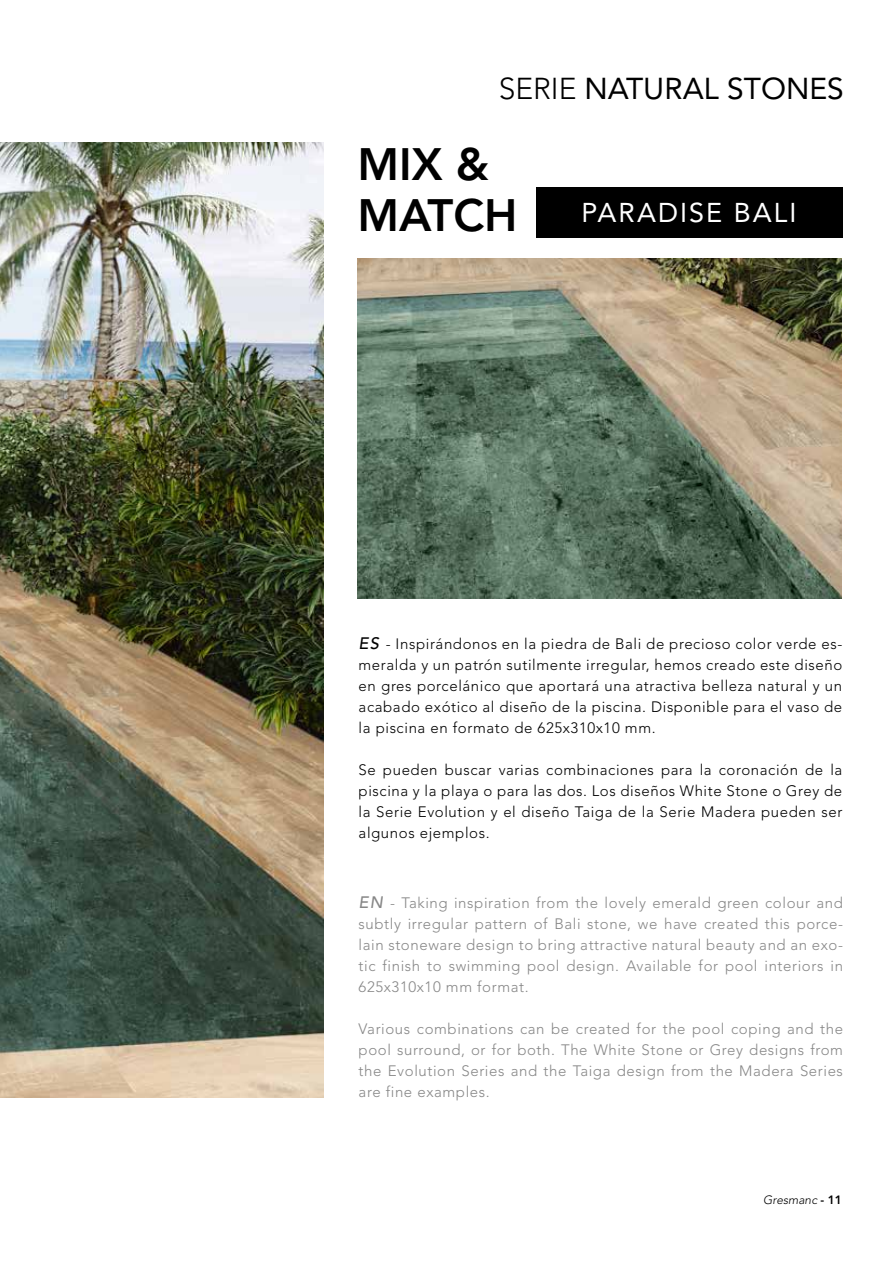
<style>
.page{position:relative;width:893px;height:1263px;background:#fff}
.page>*{position:absolute;margin:0;border:0;box-sizing:border-box;transform-origin:0 0}
.t1{font:800 45px/51px "Avenir LT Std";color:#000}
.t2{font:30px "Avenir LT Std";color:#000}
.t3{font:27px "Avenir LT Std";letter-spacing:.075em;color:#fff}
.t4{font:300 15px/21px "Avenir LT Std";letter-spacing:.04em;color:#000;text-align:justify}
.t5{font:300 15px/21px "Avenir LT Std";letter-spacing:.04em;color:#878787;text-align:justify}
.t6{font:italic 300 12px "Avenir LT Std";color:#000}
.s1{font-weight:300}
.s2{font-weight:500;font-style:italic;font-size:16.5px}
.s3{font-weight:800;font-style:normal}
</style>
<div class="page">
<img style="left:0;top:142px;width:323px;height:955px">
<img style="left:357px;top:258px;width:485px;height:340px">
<div style="left:536px;top:187px;width:306px;height:50px;background:#000"></div>
<h2 class="t2" style="left:499px;top:71px;width:347px"><span class="s1">SERIE</span> NATURAL STONES</h2>
<h1 class="t1" style="left:358px;top:139px;width:162px">MIX &amp;<br>MATCH</h1>
<h3 class="t3" style="left:581px;top:196px;width:216px">PARADISE BALI</h3>
<p class="t4" style="left:359px;top:634px;width:485px"><span class="s2">ES</span> - Inspirándonos en la piedra de Bali de precioso color verde es&shy;meralda y un patrón sutilmente irregular, hemos creado este diseño en gres porcelánico que aportará una atractiva belleza natural y un acabado exótico al diseño de la piscina. Disponible para el vaso de la piscina en formato de 625x310x10 mm.</p>
<p class="t4" style="left:359px;top:760px;width:485px">Se pueden buscar varias combinaciones para la coronación de la piscina y la playa o para las dos. Los diseños White Stone o Grey de la Serie Evolution y el diseño Taiga de la Serie Madera pueden ser algunos ejemplos.</p>
<p class="t5" style="left:359px;top:893px;width:486px"><span class="s2">EN</span> - Taking inspiration from the lovely emerald green colour and subtly irregular pattern of Bali stone, we have created this porce&shy;lain stoneware design to bring attractive natural beauty and an exo&shy;tic finish to swimming pool design. Available for pool interiors in 625x310x10 mm format.</p>
<p class="t5" style="left:359px;top:1019px;width:486px">Various combinations can be created for the pool coping and the pool surround, or for both. The White Stone or Grey designs from the Evolution Series and the Taiga design from the Madera Series are fine examples.</p>
<p class="t6" style="left:763px;top:1192px;width:80px">Gresmanc <span class="s3">- 11</span></p>
</div>
